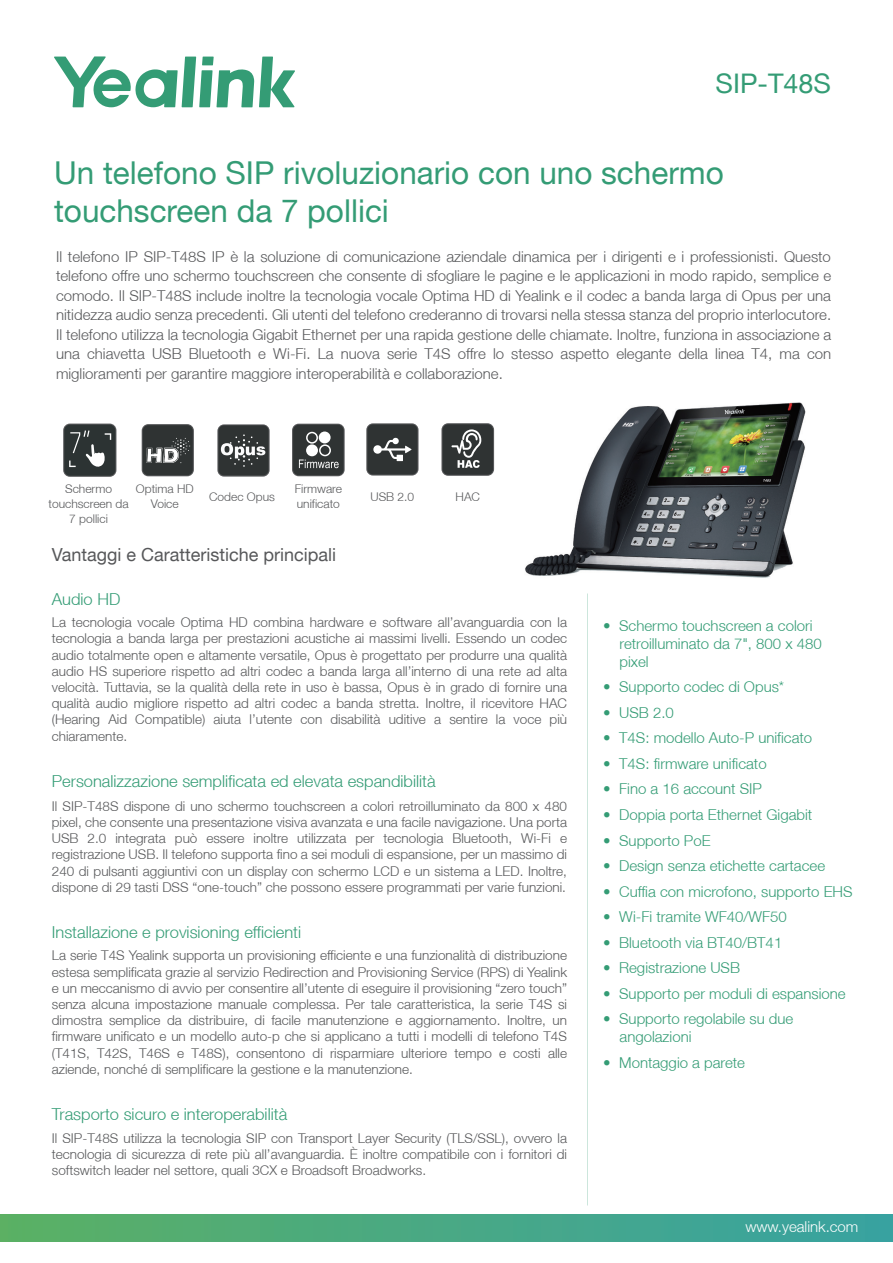
<style>
.page{position:relative;width:893px;height:1263px;background:#fff}
.page>*{position:absolute;margin:0;border:0;box-sizing:border-box;transform-origin:0 0}
.t1{font:31.5px/37.8px "Helvetica Neue LT";color:#349c75}
.t2{font:27px "Helvetica Neue LT";color:#349c75}
.t3{font:18px "Helvetica Neue LT";color:#57585a}
.t4{font:300 16.5px "Helvetica Neue LT";color:#349c75}
.t5{font:300 15px/19.5px "Helvetica Neue LT";color:#57585a;text-align:justify}
.t6{font:300 15px/18px "Helvetica Neue LT";color:#349c75}
.t7{font:300 15px "Helvetica Neue LT";color:#fff}
.t8{font:300 13.5px/16.2px "Helvetica Neue LT";color:#57585a;text-align:justify}
.t9{font:300 12px/15px "Helvetica Neue LT";color:#57585a;text-align:center}
</style>
<div class="page">
<img style="left:525px;top:402px;width:281px;height:192px">
<div style="left:63px;top:424px;width:53px;height:53px;border:2px solid #595a5c;border-radius:6px"></div>
<div style="left:64px;top:425px;width:51px;height:51px;background:#2c3333;border-radius:6px"></div>
<svg style="left:69px;top:430px;width:42px;height:38px"></svg>
<div style="left:142px;top:424px;width:52px;height:52px;border:2px solid #57585a;border-radius:6px"></div>
<div style="left:143px;top:425px;width:50px;height:50px;background:#2f3333;border-radius:6px"></div>
<svg style="left:146px;top:438px;width:44px;height:25px"></svg>
<div style="left:217px;top:424px;width:53px;height:53px;border:2px solid #57585a;border-radius:6px"></div>
<div style="left:218px;top:425px;width:51px;height:50px;background:#2f3333;border-radius:6px"></div>
<svg style="left:221px;top:434px;width:44px;height:33px"></svg>
<div style="left:366px;top:423px;width:52px;height:53px;border:2px solid #57585a;border-radius:6px"></div>
<div style="left:367px;top:424px;width:50px;height:50px;background:#2f3333;border-radius:6px"></div>
<svg style="left:373px;top:438px;width:38px;height:23px"></svg>
<div style="left:441px;top:423px;width:53px;height:53px;border:2px solid #57585a;border-radius:6px"></div>
<div style="left:443px;top:424px;width:50px;height:51px;background:#2f3333;border-radius:6px"></div>
<svg style="left:451px;top:429px;width:30px;height:39px"></svg>
<div style="left:292px;top:424px;width:53px;height:52px;border:2px solid #57585a;border-radius:6px"></div>
<div style="left:293px;top:425px;width:51px;height:50px;background:#2f3333;border-radius:6px"></div>
<svg style="left:299px;top:459px;width:40px;height:9px"></svg>
<div style="left:319px;top:431px;width:12px;height:12px;background:#fff;border-radius:50%"></div>
<div style="left:306px;top:432px;width:12px;height:12px;border:2px solid #fff;border-radius:50%"></div>
<div style="left:319px;top:444px;width:12px;height:12px;border:2px solid #fff;border-radius:50%"></div>
<div style="left:306px;top:444px;width:12px;height:12px;background:#fff;border-radius:50%"></div>
<svg style="left:54px;top:56px;width:241px;height:51px"></svg>
<div style="left:0;top:1214px;width:893px;height:27px;background:linear-gradient(to right,#5ab065,#38a2a2)"></div>
<h2 class="t2" style="left:716px;top:68px;width:117px">SIP-T48S</h2>
<h1 class="t1" style="left:54px;top:154px;width:671px">Un telefono SIP rivoluzionario con uno schermo touchscreen da 7 pollici</h1>
<p class="t5" style="left:56px;top:246px;width:777px">Il telefono IP SIP-T48S IP è la soluzione di comunicazione aziendale dinamica per i dirigenti e i professionisti. Questo telefono offre uno schermo touchscreen che consente di sfogliare le pagine e le applicazioni in modo rapido, semplice e comodo. Il SIP-T48S include inoltre la tecnologia vocale Optima HD di Yealink e il codec a banda larga di Opus per una nitidezza audio senza precedenti. Gli utenti del telefono crederanno di trovarsi nella stessa stanza del proprio interlocutore.<br>Il telefono utilizza la tecnologia Gigabit Ethernet per una rapida gestione delle chiamate. Inoltre, funziona in associazione a una chiavetta USB Bluetooth e Wi-Fi. La nuova serie T4S offre lo stesso aspetto elegante della linea T4, ma con miglioramenti per garantire maggiore interoperabilità e collaborazione.</p>
<p class="t9" style="left:48px;top:481px;width:82px">Schermo touchscreen da<br>7 pollici</p>
<p class="t9" style="left:136px;top:481px;width:59px">Optima HD<br>Voice</p>
<p class="t9" style="left:209px;top:489px;width:67px">Codec Opus</p>
<p class="t9" style="left:295px;top:481px;width:49px;text-align:left">Firmware unificato</p>
<p class="t9" style="left:370px;top:489px;width:45px">USB 2.0</p>
<p class="t9" style="left:456px;top:489px;width:26px">HAC</p>
<h3 class="t3" style="left:52px;top:544px;width:286px">Vantaggi e Caratteristiche principali</h3>
<p class="t4" style="left:52px;top:589px;width:70px">Audio HD</p>
<p class="t8" style="left:52px;top:614px;width:517px">La tecnologia vocale Optima HD combina hardware e software all’avanguardia con la tecnologia a banda larga per prestazioni acustiche ai massimi livelli. Essendo un codec audio totalmente open e altamente versatile, Opus è progettato per produrre una qualità audio HS superiore rispetto ad altri codec a banda larga all’interno di una rete ad alta velocità. Tuttavia, se la qualità della rete in uso è bassa, Opus è in grado di fornire una qualità audio migliore rispetto ad altri codec a banda stretta. Inoltre, il ricevitore HAC (Hearing Aid Compatible) aiuta l’utente con disabilità uditive a sentire la voce più chiaramente.</p>
<p class="t4" style="left:52px;top:771px;width:385px">Personalizzazione semplificata ed elevata espandibilità</p>
<p class="t8" style="left:52px;top:797px;width:517px">Il SIP-T48S dispone di uno schermo touchscreen a colori retroilluminato da 800 x 480 pixel, che consente una presentazione visiva avanzata e una facile navigazione. Una porta USB 2.0 integrata può essere inoltre utilizzata per tecnologia Bluetooth, Wi-Fi e registrazione USB. Il telefono supporta fino a sei moduli di espansione, per un massimo di 240 di pulsanti aggiuntivi con un display con schermo LCD e un sistema a LED. Inoltre, dispone di 29 tasti DSS “one-touch” che possono essere programmati per varie funzioni.</p>
<p class="t4" style="left:52px;top:922px;width:251px">Installazione e provisioning efficienti</p>
<p class="t8" style="left:52px;top:947px;width:517px">La serie T4S Yealink supporta un provisioning efficiente e una funzionalità di distribuzione estesa semplificata grazie al servizio Redirection and Provisioning Service (RPS) di Yealink e un meccanismo di avvio per consentire all’utente di eseguire il provisioning “zero touch” senza alcuna impostazione manuale complessa. Per tale caratteristica, la serie T4S si dimostra semplice da distribuire, di facile manutenzione e aggiornamento. Inoltre, un firmware unificato e un modello auto-p che si applicano a tutti i modelli di telefono T4S (T41S, T42S, T46S e T48S), consentono di risparmiare ulteriore tempo e costi alle aziende, nonché di semplificare la gestione e la manutenzione.</p>
<p class="t4" style="left:52px;top:1104px;width:237px">Trasporto sicuro e interoperabilità</p>
<p class="t8" style="left:52px;top:1129px;width:517px">Il SIP-T48S utilizza la tecnologia SIP con Transport Layer Security (TLS/SSL), ovvero la tecnologia di sicurezza di rete più all’avanguardia. È inoltre compatibile con i fornitori di softswitch leader nel settore, quali 3CX e Broadsoft Broadworks.</p>
<p class="t6" style="left:620px;top:616px;width:204px;text-indent:-16px">• Schermo touchscreen a colori retroilluminato da 7", 800 x 480 pixel</p>
<p class="t6" style="left:603px;top:678px;width:183px">• Supporto codec di Opus*</p>
<p class="t6" style="left:603px;top:703px;width:72px">• USB 2.0</p>
<p class="t6" style="left:603px;top:729px;width:211px">• T4S: modello Auto-P unificato</p>
<p class="t6" style="left:603px;top:754px;width:165px">• T4S: firmware unificato</p>
<p class="t6" style="left:603px;top:780px;width:160px">• Fino a 16 account SIP</p>
<p class="t6" style="left:603px;top:805px;width:211px">• Doppia porta Ethernet Gigabit</p>
<p class="t6" style="left:603px;top:831px;width:109px">• Supporto PoE</p>
<p class="t6" style="left:603px;top:856px;width:224px">• Design senza etichette cartacee</p>
<p class="t6" style="left:603px;top:882px;width:251px">• Cuffia con microfono, supporto EHS</p>
<p class="t6" style="left:603px;top:907px;width:185px">• Wi-Fi tramite WF40/WF50</p>
<p class="t6" style="left:603px;top:933px;width:181px">• Bluetooth via BT40/BT41</p>
<p class="t6" style="left:603px;top:958px;width:138px">• Registrazione USB</p>
<p class="t6" style="left:603px;top:984px;width:244px">• Supporto per moduli di espansione</p>
<p class="t6" style="left:620px;top:1009px;width:175px;text-indent:-16px">• Supporto regolabile su due angolazioni</p>
<p class="t6" style="left:603px;top:1053px;width:144px">• Montaggio a parete</p>
<p class="t7" style="left:745px;top:1218px;width:115px">www.yealink.com</p>
</div>
